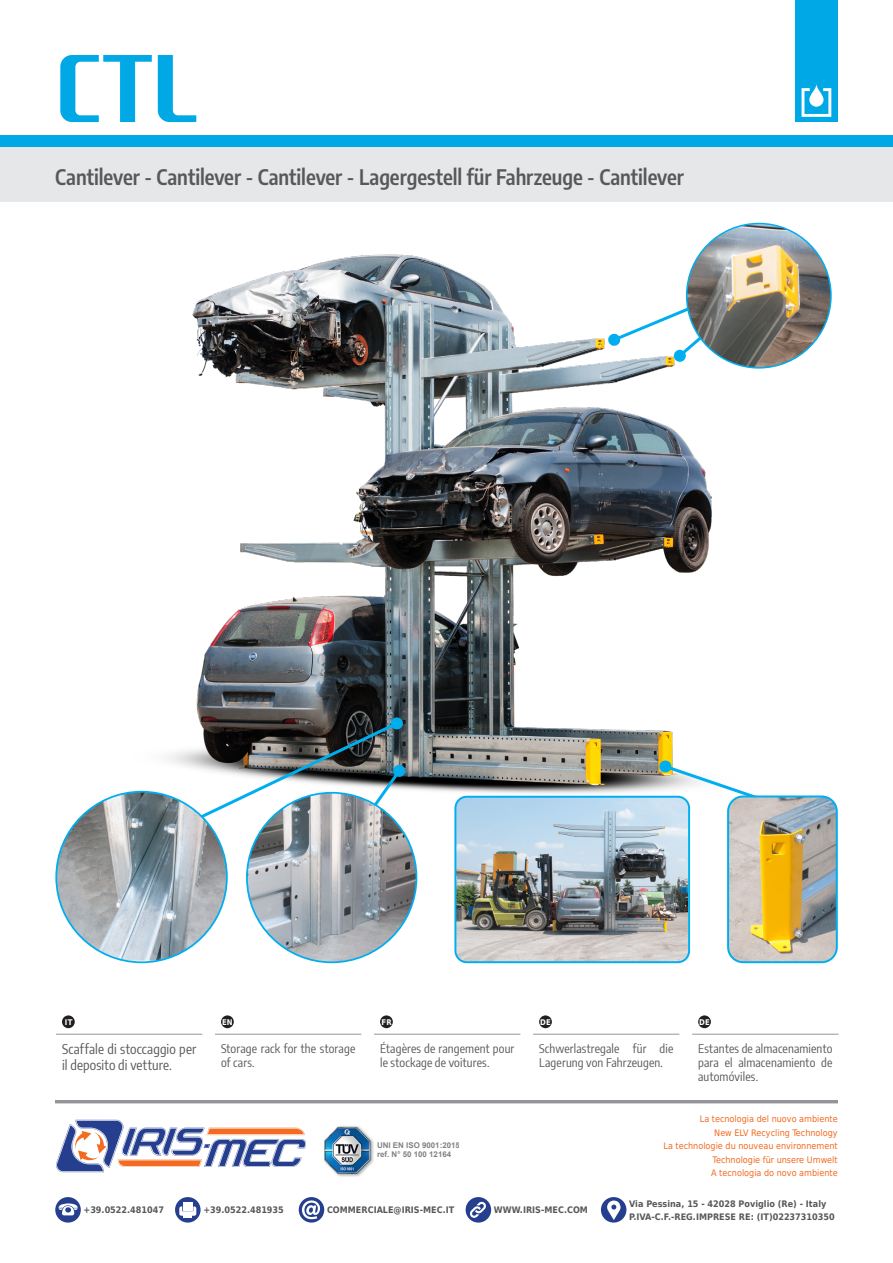
<style>
.page{position:relative;width:893px;height:1263px;background:#fff}
.page>*{position:absolute;margin:0;border:0;box-sizing:border-box;transform-origin:0 0}
.H1_-_Titolo{font:100.5px "Grov AB Bold";color:#00a9e6}
.H2_-_intestazione{font:600 21px "Encode Sans Condensed";color:#57585a}
.Testo_descrittivo{font:13.5px/16.2px "Encode Sans Condensed";letter-spacing:.01em;color:#57585a}
.Testo_descrittivo-2{font:12px/14.4px "Encode Sans Condensed";letter-spacing:.015em;color:#57585a}
.t1{font:700 9px/13.5px "DejaVu Sans Condensed";color:#57585a}
.t2{font:9px/13.5px "DejaVu Sans Condensed";color:#f36a21;text-align:right}
.t3{font:700 7.95px/9.4px "Arial";color:#808285}
.t4{font:700 7.8px "DejaVu Sans Condensed";color:#fff}
</style>
<div class="page">
<hr style="left:55px;top:1102px;width:783px;height:2px;background:#d1d2d4">
<img style="left:324px;top:1126px;width:50px;height:51px">
<svg style="left:56px;top:1120px;width:250px;height:52px"></svg>
<div style="left:55px;top:1197px;width:26px;height:25px;background:#253f8e;border-radius:50%"></div>
<svg style="left:59px;top:1203px;width:19px;height:12px"></svg>
<div style="left:175px;top:1197px;width:26px;height:25px;background:#253f8e;border-radius:50%"></div>
<div style="left:183px;top:1202px;width:9px;height:8px;background:#fff"></div>
<svg style="left:179px;top:1206px;width:17px;height:12px"></svg>
<div style="left:601px;top:1197px;width:25px;height:25px;background:#253f8e;border-radius:50%"></div>
<svg style="left:607px;top:1200px;width:14px;height:20px"></svg>
<div style="left:299px;top:1197px;width:25px;height:25px;background:#253f8e;border-radius:50%"></div>
<svg style="left:302px;top:1200px;width:18px;height:19px"></svg>
<div style="left:466px;top:1197px;width:25px;height:25px;background:#253f8e;border-radius:50%"></div>
<svg style="left:470px;top:1201px;width:16px;height:17px"></svg>
<hr style="left:55px;top:1100px;width:783px;height:2px;background:#939598">
<div style="left:795px;top:0;width:43px;height:122px;background:#00a9e6"></div>
<svg style="left:801px;top:88px;width:30px;height:29px"></svg>
<div style="left:0;top:135px;width:893px;height:13px;background:#00a9e6"></div>
<img style="left:128px;top:222px;width:642px;height:623px">
<img style="left:455px;top:797px;width:232px;height:165px">
<div style="left:454px;top:796px;width:236px;height:167px;border:2px solid #00aeef;border-radius:11px"></div>
<svg style="left:659px;top:760px;width:111px;height:59px"></svg>
<svg style="left:172px;top:716px;width:234px;height:152px"></svg>
<img style="left:728px;top:796px;width:107px;height:165px">
<div style="left:727px;top:795px;width:111px;height:168px;border:2px solid #00aeef;border-radius:15px"></div>
<img style="left:247px;top:793px;width:169px;height:169px;border-radius:85px">
<img style="left:58px;top:792px;width:169px;height:168px">
<svg style="left:608px;top:284px;width:117px;height:76px"></svg>
<div style="left:674px;top:350px;width:12px;height:12px;background:#00aeef;border-radius:50%"></div>
<img style="left:687px;top:223px;width:144px;height:145px;border-radius:72px">
<div style="left:0;top:148px;width:893px;height:54px;background:#e6e7e9"></div>
<hr style="left:56px;top:1034px;width:146px;height:1px;background:#939598">
<hr style="left:215px;top:1034px;width:146px;height:1px;background:#939598">
<hr style="left:374px;top:1034px;width:146px;height:1px;background:#939598">
<hr style="left:533px;top:1034px;width:146px;height:1px;background:#939598">
<hr style="left:692px;top:1034px;width:146px;height:1px;background:#939598">
<div style="left:62px;top:1015px;width:13px;height:13px;background:#231f20;border-radius:50%"></div>
<div style="left:221px;top:1015px;width:13px;height:13px;background:#231f20;border-radius:50%"></div>
<div style="left:380px;top:1015px;width:13px;height:13px;background:#231f20;border-radius:50%"></div>
<div style="left:539px;top:1015px;width:13px;height:13px;background:#231f20;border-radius:50%"></div>
<div style="left:698px;top:1015px;width:13px;height:13px;background:#231f20;border-radius:50%"></div>
<p class="H1_-_Titolo" style="left:55px;top:38px;width:143px">CTL</p>
<p class="H2_-_intestazione" style="left:55px;top:162px;width:630px">Cantilever - Cantilever - Cantilever - Lagergestell für Fahrzeuge - Cantilever</p>
<p class="t4" style="left:65px;top:1015px;width:9px">IT</p>
<p class="t4" style="left:222px;top:1016px;width:12px">EN</p>
<p class="t4" style="left:382px;top:1015px;width:12px">FR</p>
<p class="t4" style="left:540px;top:1015px;width:12px">DE</p>
<p class="t4" style="left:699px;top:1015px;width:12px">DE</p>
<p class="Testo_descrittivo" style="left:62px;top:1040px;width:136px">Scaffale di stoccaggio per il deposito di vetture.</p>
<p class="Testo_descrittivo-2" style="left:221px;top:1040px;width:136px">Storage rack for the storage of cars.</p>
<p class="Testo_descrittivo-2" style="left:380px;top:1040px;width:136px">Étagères de rangement pour le stockage de voitures.</p>
<p class="Testo_descrittivo-2" style="left:539px;top:1040px;width:136px">Schwerlastregale für die<br>Lagerung von Fahrzeugen.</p>
<p class="Testo_descrittivo-2" style="left:698px;top:1040px;width:136px;text-align:justify">Estantes de almacenamiento para el almacenamiento de automóviles.</p>
<p class="t3" style="left:377px;top:1140px;width:84px">UNI EN ISO 9001:2015 ref. N° 50 100 12164</p>
<p class="t2" style="left:663px;top:1112px;width:176px">La tecnologia del nuovo ambiente<br>New ELV Recycling Technology<br>La technologie du nouveau environnement<br>Technologie für unsere Umwelt<br>A tecnologia do novo ambiente</p>
<p class="t1" style="left:84px;top:1203px;width:82px">+39.0522.481047</p>
<p class="t1" style="left:203px;top:1203px;width:82px">+39.0522.481935</p>
<p class="t1" style="left:629px;top:1196px;width:207px">Via Pessina, 15 - 42028 Poviglio (Re) - Italy<br>P.IVA-C.F.-REG.IMPRESE RE: (IT)02237310350</p>
<p class="t1" style="left:327px;top:1203px;width:129px">COMMERCIALE@IRIS-MEC.IT</p>
<p class="t1" style="left:494px;top:1203px;width:96px">WWW.IRIS-MEC.COM</p>
</div>
